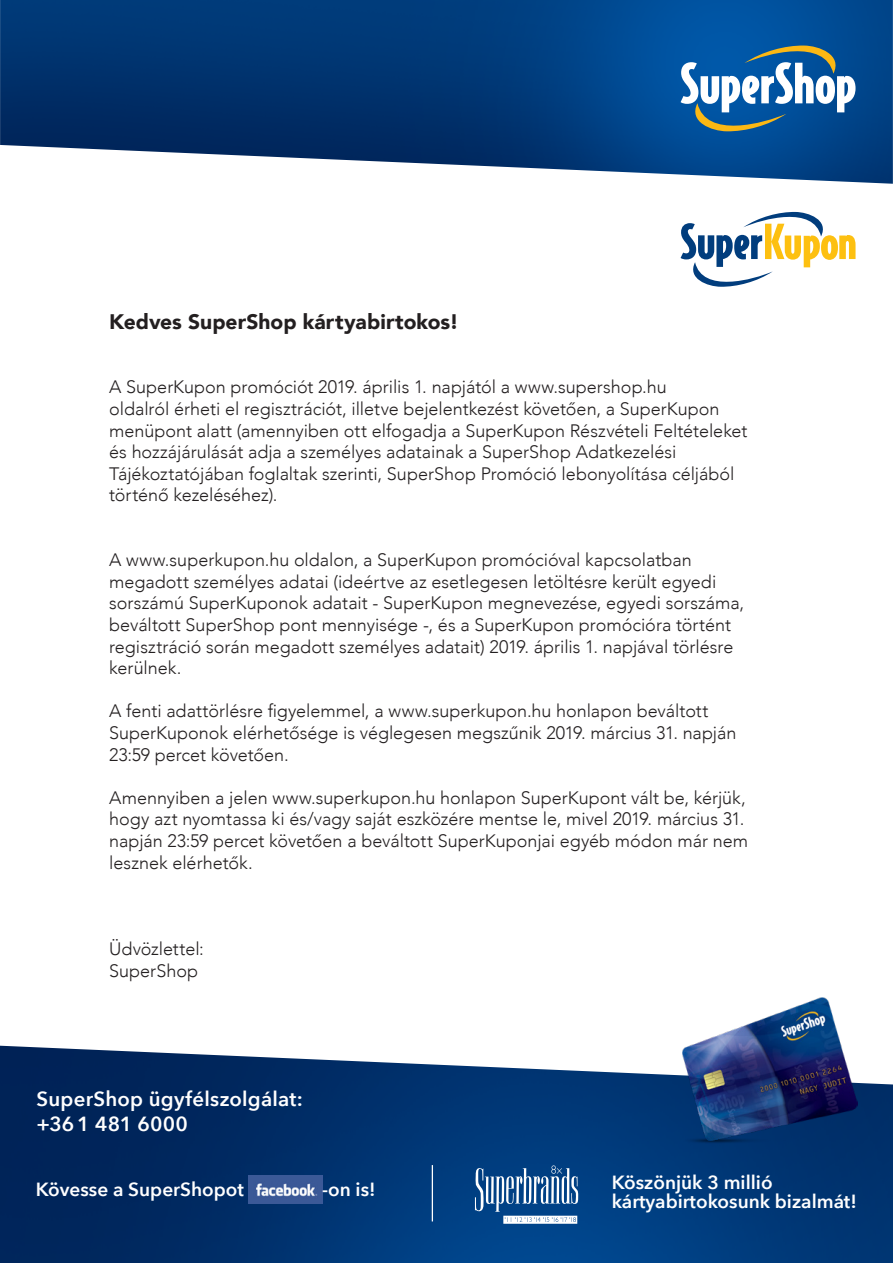
<style>
.page{position:relative;width:893px;height:1263px;background:#fff}
.page>*{position:absolute;margin:0;border:0;box-sizing:border-box;transform-origin:0 0}
.t1{font:900 21px "Avenir";color:#231f20}
.t2{font:600 20.4px "Avenir Next";letter-spacing:.01em;color:#fff}
.t3{font:600 19.05px "Avenir Next";color:#fff}
.t4{font:300 18px/21.6px "Avenir";color:#231f20}
</style>
<div class="page">
<img style="left:0;top:0;width:893px;height:184px">
<svg style="left:681px;top:38px;width:174px;height:101px"></svg>
<img style="left:0;top:1046px;width:893px;height:217px">
<img style="left:674px;top:1137px;width:115px;height:6px">
<img style="left:682px;top:997px;width:176px;height:143px">
<img style="left:249px;top:1175px;width:73px;height:28px">
<hr style="left:432px;top:1165px;width:1px;height:56px;background:#fff">
<svg style="left:475px;top:1165px;width:103px;height:59px"></svg>
<svg style="left:681px;top:211px;width:174px;height:76px"></svg>
<p class="t1" style="left:109px;top:303px;width:351px">Kedves SuperShop kártyabirtokos!</p>
<p class="t4" style="left:109px;top:376px;width:640px">A SuperKupon promóciót 2019. április 1. napjától a www.supershop.hu<br>oldalról érheti el regisztrációt, illetve bejelentkezést követően, a SuperKupon menüpont alatt (amennyiben ott elfogadja a SuperKupon Részvételi Feltételeket és hozzájárulását adja a személyes adatainak a SuperShop Adatkezelési Tájékoztatójában foglaltak szerinti, SuperShop Promóció lebonyolítása céljából történő kezeléséhez).</p>
<p class="t4" style="left:109px;top:549px;width:637px">A www.superkupon.hu oldalon, a SuperKupon promócióval kapcsolatban megadott személyes adatai (ideértve az esetlegesen letöltésre került egyedi sorszámú SuperKuponok adatait - SuperKupon megnevezése, egyedi sorszáma, beváltott SuperShop pont mennyisége -, és a SuperKupon promócióra történt regisztráció során megadott személyes adatait) 2019. április 1. napjával törlésre kerülnek.</p>
<p class="t4" style="left:109px;top:700px;width:629px">A fenti adattörlésre figyelemmel, a www.superkupon.hu honlapon beváltott<br>SuperKuponok elérhetősége is véglegesen megszűnik 2019. március 31. napján<br>23:59 percet követően.</p>
<p class="t4" style="left:109px;top:787px;width:640px">Amennyiben a jelen www.superkupon.hu honlapon SuperKupont vált be, kérjük, hogy azt nyomtassa ki és/vagy saját eszközére mentse le, mivel 2019. március 31. napján 23:59 percet követően a beváltott SuperKuponjai egyéb módon már nem lesznek elérhetők.</p>
<p class="t4" style="left:109px;top:938px;width:96px">Üdvözlettel:</p>
<p class="t4" style="left:109px;top:960px;width:91px">SuperShop</p>
<p class="t2" style="left:37px;top:1081px;width:268px">SuperShop ügyfélszolgálat:</p>
<p class="t2" style="left:37px;top:1106px;width:153px">+361 481 6000</p>
<p class="t3" style="left:36px;top:1173px;width:210px">Kövesse a SuperShopot</p>
<p class="t3" style="left:322px;top:1173px;width:55px">-on is!</p>
<p class="t3" style="left:612px;top:1166px;width:162px">Köszönjük 3 millió</p>
<p class="t3" style="left:612px;top:1185px;width:247px">kártyabirtokosunk bizalmát!</p>
</div>
